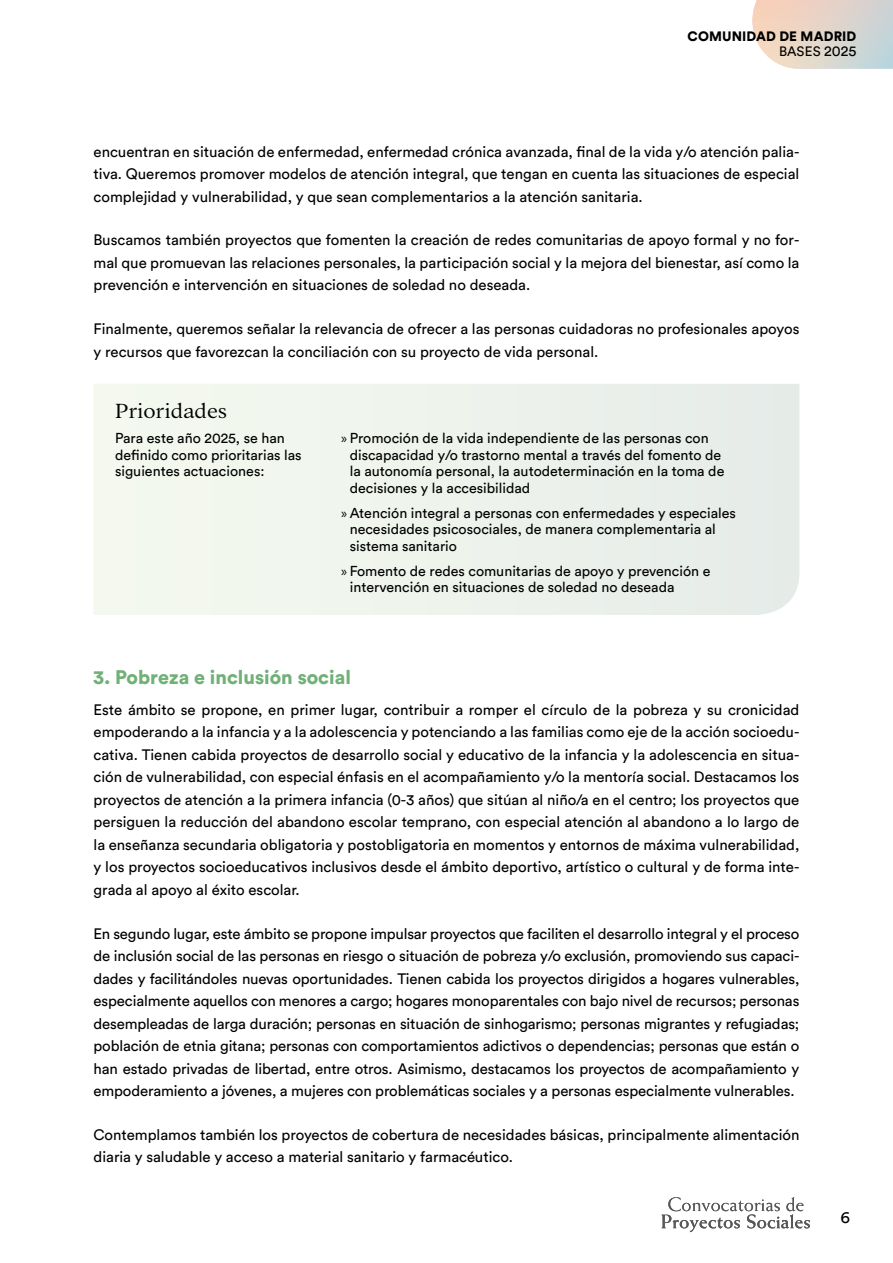
<style>
.page{position:relative;width:893px;height:1263px;background:#fff}
.page>*{position:absolute;margin:0;border:0;box-sizing:border-box;transform-origin:0 0}
.t1{font:300 22.5px "Addington CF";letter-spacing:.005em;color:#000}
.t2{font:900 19.5px "Circular Std";color:#71b077}
.t3{font:16.5px "Circular Std";color:#000}
.t4{font:15px/22.5px "Circular Std";color:#000;text-align:justify}
.t5{font:14.25px/16.5px "Circular Std";color:#000}
.t6{font:900 13.5px/15px "Circular Std";letter-spacing:.01em;color:#000;text-align:right}
.s1{font-weight:400}
.s2{font-weight:400;font-size:14.55px}
.s3{font-family:"Myriad Pro"}
</style>
<div class="page">
<svg style="left:752px;top:0;width:141px;height:69px;background:#e1d7cd"></svg>
<svg style="left:662px;top:1197px;width:148px;height:35px"></svg>
<div style="left:94px;top:384px;width:705px;height:231px;background:#eef3ec"></div>
<p class="t6" style="left:687px;top:29px;width:170px">COMUNIDAD DE MADRID<br><span class="s1">BASES</span> <span class="s2">2025</span></p>
<p class="t4" style="left:94px;top:140px;width:707px">encuentran en situación de enfermedad, enfermedad crónica avanzada, final de la vida y/o atención palia&shy;tiva. Queremos promover modelos de atención integral, que tengan en cuenta las situaciones de especial complejidad y vulnerabilidad, y que sean complementarios a la atención sanitaria.</p>
<p class="t4" style="left:94px;top:229px;width:707px">Buscamos también proyectos que fomenten la creación de redes comunitarias de apoyo formal y no for&shy;mal que promuevan las relaciones personales, la participación social y la mejora del bienestar, así como la prevención e intervención en situaciones de soledad no deseada.</p>
<p class="t4" style="left:94px;top:318px;width:707px">Finalmente, queremos señalar la relevancia de ofrecer a las personas cuidadoras no profesionales apoyos y recursos que favorezcan la conciliación con su proyecto de vida personal.</p>
<h1 class="t1" style="left:115px;top:398px;width:114px">Prioridades</h1>
<p class="t5" style="left:115px;top:430px;width:188px">Para este año 2025, se han definido como prioritarias las siguientes actuaciones:</p>
<p class="t5" style="left:350px;top:430px;width:376px;text-indent:-9px"><span class="s3">»</span> Promoción de la vida independiente de las personas con discapacidad y/o trastorno mental a través del fomento de la autonomía personal, la autodeterminación en la toma de decisiones y la accesibilidad</p>
<p class="t5" style="left:350px;top:504px;width:388px;text-indent:-9px"><span class="s3">»</span> Atención integral a personas con enfermedades y especiales necesidades psicosociales, de manera complementaria al sistema sanitario</p>
<p class="t5" style="left:350px;top:562px;width:362px;text-indent:-9px"><span class="s3">»</span> Fomento de redes comunitarias de apoyo y prevención e intervención en situaciones de soledad no deseada</p>
<h2 class="t2" style="left:94px;top:664px;width:259px">3. Pobreza e inclusión social</h2>
<p class="t4" style="left:94px;top:698px;width:707px">Este ámbito se propone, en primer lugar, contribuir a romper el círculo de la pobreza y su cronicidad empoderando a la infancia y a la adolescencia y potenciando a las familias como eje de la acción socioedu&shy;cativa. Tienen cabida proyectos de desarrollo social y educativo de la infancia y la adolescencia en situa&shy;ción de vulnerabilidad, con especial énfasis en el acompañamiento y/o la mentoría social. Destacamos los proyectos de atención a la primera infancia (0-3 años) que sitúan al niño/a en el centro; los proyectos que persiguen la reducción del abandono escolar temprano, con especial atención al abandono a lo largo de la enseñanza secundaria obligatoria y postobligatoria en momentos y entornos de máxima vulnerabilidad, y los proyectos socioeducativos inclusivos desde el ámbito deportivo, artístico o cultural y de forma inte&shy;grada al apoyo al éxito escolar.</p>
<p class="t4" style="left:94px;top:922px;width:707px">En segundo lugar, este ámbito se propone impulsar proyectos que faciliten el desarrollo integral y el proceso de inclusión social de las personas en riesgo o situación de pobreza y/o exclusión, promoviendo sus capaci&shy;dades y facilitándoles nuevas oportunidades. Tienen cabida los proyectos dirigidos a hogares vulnerables, especialmente aquellos con menores a cargo; hogares monoparentales con bajo nivel de recursos; personas desempleadas de larga duración; personas en situación de sinhogarismo; personas migrantes y refugiadas; población de etnia gitana; personas con comportamientos adictivos o dependencias; personas que están o han estado privadas de libertad, entre otros. Asimismo, destacamos los proyectos de acompañamiento y empoderamiento a jóvenes, a mujeres con problemáticas sociales y a personas especialmente vulnerables.</p>
<p class="t4" style="left:94px;top:1123px;width:707px">Contemplamos también los proyectos de cobertura de necesidades básicas, principalmente alimentación diaria y saludable y acceso a material sanitario y farmacéutico.</p>
<p class="t3" style="left:841px;top:1207px;width:11px">6</p>
</div>
